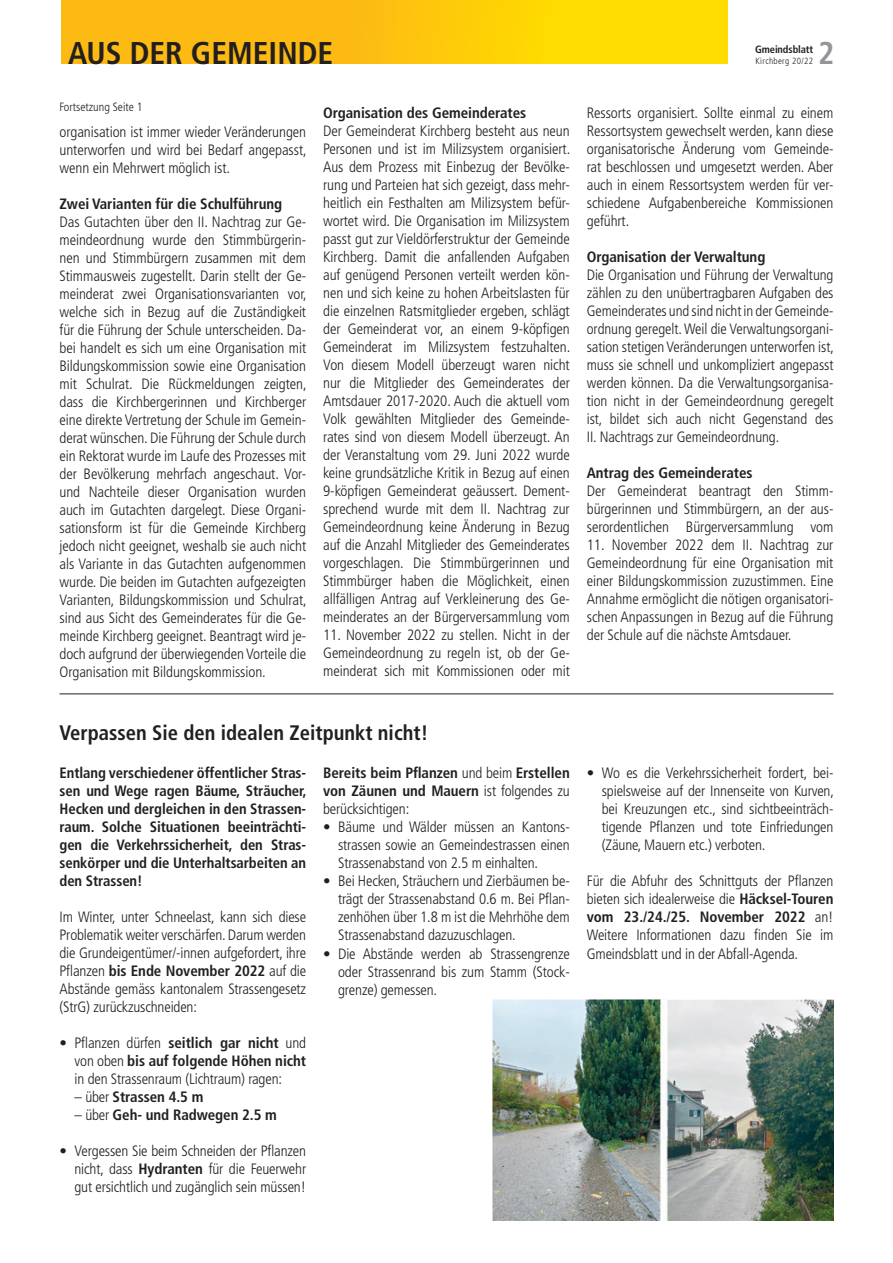
<style>
.page{position:relative;width:893px;height:1263px;background:#fff}
.page>*{position:absolute;margin:0;border:0;box-sizing:border-box;transform-origin:0 0}
.t1{font:700 condensed 31.5px "Frutiger";color:#231f20}
.t2{font:700 condensed 31.5px "Frutiger";color:#939598}
.t3{font:700 condensed 21px "Frutiger LT Std";color:#231f20}
.t4{font:300 condensed 15px/18px "Frutiger LT Std";letter-spacing:-.01em;color:#231f20;text-align:justify}
.t5{font:700 condensed 15px/18px "Frutiger";letter-spacing:-.005em;color:#231f20;text-align:justify}
.t6{font:300 condensed 12px "Frutiger LT Std";color:#231f20}
.t7{font:700 condensed 10.5px "Frutiger";letter-spacing:-.01em;color:#231f20}
.t8{font:300 condensed 9px "Frutiger LT Std";letter-spacing:.04em;color:#231f20}
.s1{font-family:"Frutiger LT Std";font-weight:300}
.s2{font-family:"Frutiger";font-weight:700}
</style>
<div class="page">
<div style="left:62px;top:0;width:666px;height:64px;background:linear-gradient(to right,#fbb018,#ffe000)"></div>
<hr style="left:60px;top:693px;width:773px;height:1px;background:#231f20">
<img style="left:492px;top:999px;width:341px;height:222px">
<h1 class="t1" style="left:68px;top:34px;width:267px">AUS DER GEMEINDE</h1>
<p class="t6" style="left:60px;top:100px;width:85px">Fortsetzung Seite 1</p>
<p class="t4" style="left:60px;top:123px;width:249px">organisation ist immer wieder Veränderungen unterworfen und wird bei Bedarf angepasst, wenn ein Mehrwert möglich ist.</p>
<p class="t5" style="left:60px;top:195px;width:224px">Zwei Varianten für die Schulführung</p>
<p class="t4" style="left:60px;top:213px;width:249px">Das Gutachten über den II. Nachtrag zur Ge&shy;meindeordnung wurde den Stimmbürgerin&shy;nen und Stimmbürgern zusammen mit dem Stimmausweis zugestellt. Darin stellt der Ge&shy;meinderat zwei Organisationsvarianten vor, welche sich in Bezug auf die Zuständigkeit für die Führung der Schule unterscheiden. Da&shy;bei handelt es sich um eine Organisation mit Bildungskommission sowie eine Organisation mit Schulrat. Die Rückmeldungen zeigten, dass die Kirchbergerinnen und Kirchberger eine direkte Vertretung der Schule im Gemein&shy;derat wünschen. Die Führung der Schule durch ein Rektorat wurde im Laufe des Prozesses mit der Bevölkerung mehrfach angeschaut. Vor&shy;und Nachteile dieser Organisation wurden auch im Gutachten dargelegt. Diese Organi&shy;sationsform ist für die Gemeinde Kirchberg jedoch nicht geeignet, weshalb sie auch nicht als Variante in das Gutachten aufgenommen wurde. Die beiden im Gutachten aufgezeigten Varianten, Bildungskommission und Schulrat, sind aus Sicht des Gemeinderates für die Ge&shy;meinde Kirchberg geeignet. Beantragt wird je&shy;doch aufgrund der überwiegenden Vorteile die Organisation mit Bildungskommission.</p>
<p class="t5" style="left:323px;top:103px;width:205px">Organisation des Gemeinderates</p>
<p class="t4" style="left:323px;top:122px;width:249px">Der Gemeinderat Kirchberg besteht aus neun Personen und ist im Milizsystem organisiert.<br>Aus dem Prozess mit Einbezug der Bevölke&shy;rung und Parteien hat sich gezeigt, dass mehr&shy;heitlich ein Festhalten am Milizsystem befür&shy;wortet wird. Die Organisation im Milizsystem passt gut zur Vieldörferstruktur der Gemeinde Kirchberg. Damit die anfallenden Aufgaben auf genügend Personen verteilt werden kön&shy;nen und sich keine zu hohen Arbeitslasten für die einzelnen Ratsmitglieder ergeben, schlägt der Gemeinderat vor, an einem 9-köpfigen Gemeinderat im Milizsystem festzuhalten.<br>Von diesem Modell überzeugt waren nicht nur die Mitglieder des Gemeinderates der Amtsdauer 2017-2020. Auch die aktuell vom Volk gewählten Mitglieder des Gemeinde&shy;rates sind von diesem Modell überzeugt. An der Veranstaltung vom 29. Juni 2022 wurde keine grundsätzliche Kritik in Bezug auf einen 9-köpfigen Gemeinderat geäussert. Dement&shy;sprechend wurde mit dem II. Nachtrag zur Gemeindeordnung keine Änderung in Bezug auf die Anzahl Mitglieder des Gemeinderates vorgeschlagen. Die Stimmbürgerinnen und Stimmbürger haben die Möglichkeit, einen allfälligen Antrag auf Verkleinerung des Ge&shy;meinderates an der Bürgerversammlung vom</p>
<p class="t4" style="left:323px;top:626px;width:248px">11. November 2022 zu stellen. Nicht in der Gemeindeordnung zu regeln ist, ob der Ge&shy;meinderat sich mit Kommissionen oder mit</p>
<h1 class="t2" style="left:818px;top:34px;width:18px">2</h1>
<p class="t7" style="left:755px;top:43px;width:60px">Gmeindsblatt</p>
<p class="t8" style="left:755px;top:56px;width:59px">Kirchberg 20/22</p>
<p class="t4" style="left:587px;top:104px;width:248px">Ressorts organisiert. Sollte einmal zu einem Ressortsystem gewechselt werden, kann diese organisatorische Änderung vom Gemeinde&shy;rat beschlossen und umgesetzt werden. Aber auch in einem Ressortsystem werden für ver&shy;schiedene Aufgabenbereiche Kommissionen geführt.</p>
<p class="t5" style="left:587px;top:247px;width:180px">Organisation der Verwaltung</p>
<p class="t4" style="left:587px;top:266px;width:249px">Die Organisation und Führung der Verwaltung zählen zu den unübertragbaren Aufgaben des Gemeinderates und sind nicht in der Gemeinde&shy;ordnung geregelt. Weil die Verwaltungsorgani&shy;sation stetigen Veränderungen unterworfen ist, muss sie schnell und unkompliziert angepasst werden können. Da die Verwaltungsorganisa&shy;tion nicht in der Gemeindeordnung geregelt ist, bildet sich auch nicht Gegenstand des II. Nachtrags zur Gemeindeordnung.</p>
<p class="t5" style="left:587px;top:463px;width:167px">Antrag des Gemeinderates</p>
<p class="t4" style="left:587px;top:482px;width:248px">Der Gemeinderat beantragt den Stimm&shy;bürgerinnen und Stimmbürgern, an der aus&shy;serordentlichen Bürgerversammlung vom</p>
<p class="t4" style="left:587px;top:536px;width:248px">11. November 2022 dem II. Nachtrag zur Gemeindeordnung für eine Organisation mit einer Bildungskommission zuzustimmen. Eine Annahme ermöglicht die nötigen organisatori&shy;schen Anpassungen in Bezug auf die Führung der Schule auf die nächste Amtsdauer.</p>
<h2 class="t3" style="left:60px;top:720px;width:370px">Verpassen Sie den idealen Zeitpunkt nicht!</h2>
<p class="t5" style="left:60px;top:764px;width:249px">Entlang verschiedener öffentlicher Stras&shy;sen und Wege ragen Bäume, Sträucher, Hecken und dergleichen in den Strassen&shy;raum. Solche Situationen beeinträchti&shy;gen die Verkehrssicherheit, den Stras&shy;senkörper und die Unterhaltsarbeiten an den Strassen!</p>
<p class="t4" style="left:60px;top:908px;width:248px">Im Winter, unter Schneelast, kann sich diese Problematik weiter verschärfen. Darum werden die Grundeigentümer/-innen aufgefordert, ihre</p>
<p class="t5" style="left:60px;top:962px;width:248px"><span class="s1">Pflanzen</span> bis Ende November 2022 <span class="s1">auf die</span></p>
<p class="t4" style="left:60px;top:980px;width:248px">Abstände gemäss kantonalem Strassengesetz (StrG) zurückzuschneiden:</p>
<p class="t4" style="left:60px;top:1034px;width:248px">• Pflanzen dürfen <span class="s2">seitlich gar nicht</span> und</p>
<p class="t5" style="left:75px;top:1052px;width:233px"><span class="s1">von oben</span> bis auf folgende Höhen nicht</p>
<p class="t4" style="left:75px;top:1070px;width:209px">in den Strassenraum (Lichtraum) ragen:</p>
<p class="t5" style="left:75px;top:1088px;width:131px"><span class="s1">– über</span> Strassen 4.5 m</p>
<p class="t5" style="left:75px;top:1106px;width:204px"><span class="s1">– über</span> Geh- und Radwegen 2.5 m</p>
<p class="t4" style="left:75px;top:1142px;width:233px;text-indent:-15px">• Vergessen Sie beim Schneiden der Pflanzen nicht, dass <span class="s2">Hydranten</span> für die Feuerwehr gut ersichtlich und zugänglich sein müssen!</p>
<p class="t5" style="left:323px;top:764px;width:248px">Bereits beim Pflanzen <span class="s1">und beim</span> Erstellen von Zäunen und Mauern <span class="s1">ist folgendes zu</span></p>
<p class="t4" style="left:323px;top:800px;width:88px">berücksichtigen:</p>
<p class="t4" style="left:338px;top:818px;width:233px;text-indent:-15px">• Bäume und Wälder müssen an Kantons&shy;strassen sowie an Gemeindestrassen einen Strassenabstand von 2.5 m einhalten.</p>
<p class="t4" style="left:338px;top:872px;width:233px;text-indent:-15px">• Bei Hecken, Sträuchern und Zierbäumen be&shy;trägt der Strassenabstand 0.6 m. Bei Pflan&shy;zenhöhen über 1.8 m ist die Mehrhöhe dem Strassenabstand dazuzuschlagen.</p>
<p class="t4" style="left:338px;top:944px;width:233px;text-indent:-15px">• Die Abstände werden ab Strassengrenze oder Strassenrand bis zum Stamm (Stock&shy;grenze) gemessen.</p>
<p class="t4" style="left:602px;top:764px;width:234px;text-indent:-15px">• Wo es die Verkehrssicherheit fordert, bei&shy;spielsweise auf der Innenseite von Kurven, bei Kreuzungen etc., sind sichtbeeinträch&shy;tigende Pflanzen und tote Einfriedungen (Zäune, Mauern etc.) verboten.</p>
<p class="t4" style="left:587px;top:872px;width:248px">Für die Abfuhr des Schnittguts der Pflanzen bieten sich idealerweise die <span class="s2">Häcksel-Touren</span></p>
<p class="t5" style="left:587px;top:908px;width:248px">vom 23./24./25. November 2022 <span class="s1">an!</span></p>
<p class="t4" style="left:587px;top:926px;width:248px">Weitere Informationen dazu finden Sie im<br>Gmeindsblatt und in der Abfall-Agenda.</p>
</div>
